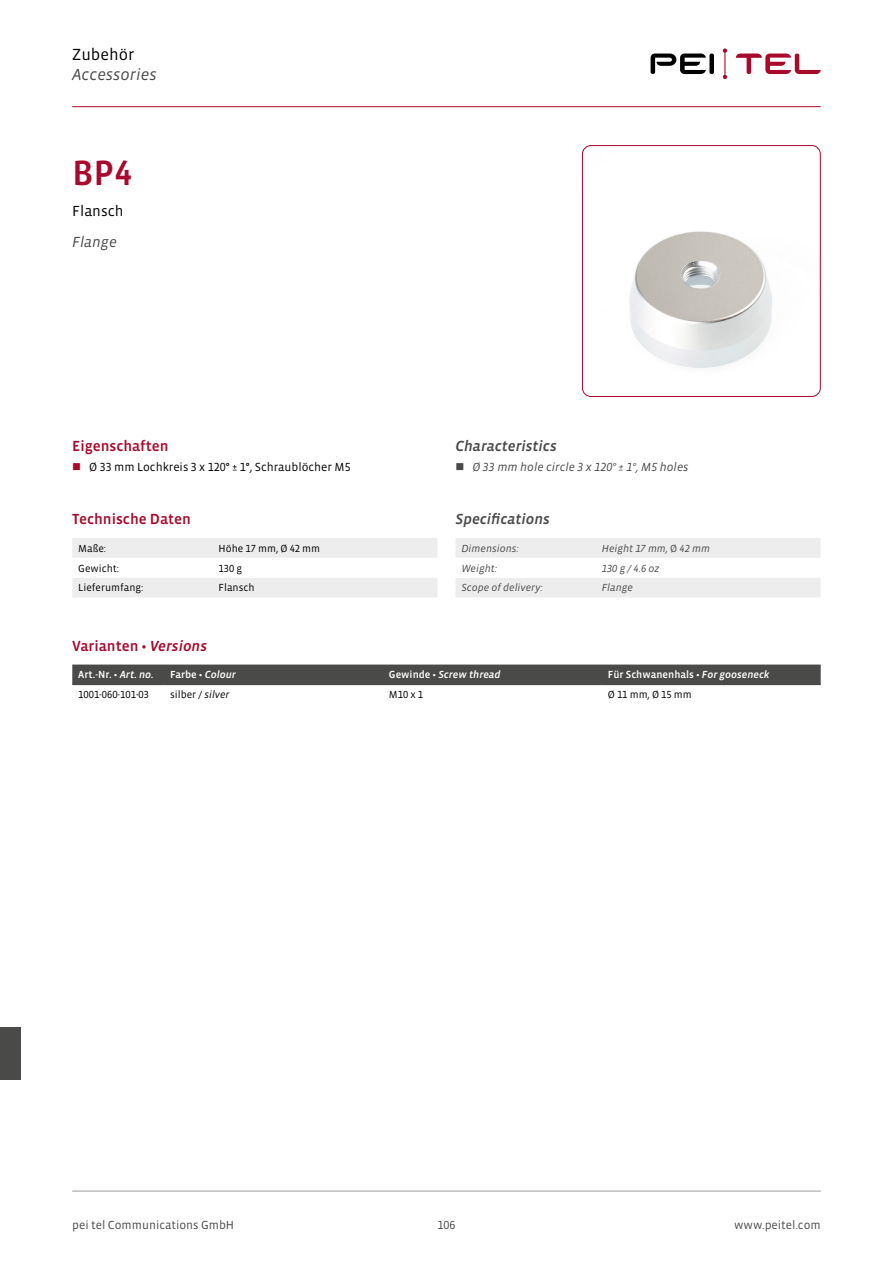
<style>
.page{position:relative;width:893px;height:1263px;background:#fff}
.page>*{position:absolute;margin:0;border:0;box-sizing:border-box;transform-origin:0 0}
.t1{font:36px "Vista Sans Med";color:#a70a2d}
.t2{font:italic 16.5px "Vista Sans";color:#4a4a49}
.t3{font:16.5px "Vista Sans";color:#000}
.t4{font:15px "Vista Sans Med";color:#a70a2d}
.t5{font:italic 15px "Vista Sans Med";color:#4a4a49}
.t6{font:15px "Vista Sans";color:#000}
.t7{font:italic 15px "Vista Sans";color:#4a4a49}
.t8{font:12px "Vista Sans";color:#000}
.t9{font:12px "Vista Sans";color:#4a4a49}
.t10{font:italic 12px "Vista Sans";color:#4a4a49}
.t11{font:12px "Vista Sans Alt";color:#4a4a49}
.t12{font:10.5px "Vista Sans";color:#000}
.t13{font:italic 10.5px "Vista Sans";color:#4a4a49}
.t14{font:10.5px "Vista Sans Med";color:#fff}
.t15{font:10.5px "Vista Sans Alt";color:#000}
.t16{font:italic 10.5px "Vista Sans Med";color:#fff}
.t17{font:10.5px "Vista Sans Alt Book Ita";color:#4a4a49}
.s1{font-family:"Vista Sans Alt Med"}
.s2{font-family:"Vista Sans Alt"}
.s3{font-family:"Vista Sans"}
.s4{font-family:"Vista Sans Alt Book Ita";font-style:normal}
.s5{font-style:normal}
.s6{font-family:"Vista Sans";font-style:italic}
.s7{font-style:italic}
</style>
<div class="page">
<hr style="left:72px;top:106px;width:749px;height:1px;background:#a70a2d">
<hr style="left:72px;top:1191px;width:749px;height:1px;background:#9d9d9c">
<svg style="left:723px;top:48px;width:4px;height:31px"></svg>
<svg style="left:651px;top:54px;width:63px;height:20px"></svg>
<svg style="left:736px;top:54px;width:85px;height:20px"></svg>
<div style="left:0;top:1027px;width:21px;height:52px;background:#4a4a49"></div>
<img style="left:582px;top:146px;width:238px;height:250px">
<div style="left:582px;top:145px;width:239px;height:252px;border:1px solid #a70a2d;border-radius:9px"></div>
<svg style="left:72px;top:538px;width:365px;height:59px"></svg>
<svg style="left:456px;top:538px;width:365px;height:59px"></svg>
<svg style="left:72px;top:664px;width:749px;height:22px;background:#565655"></svg>
<hr style="left:72px;top:684px;width:92px;height:1px;background:#4a4a49">
<hr style="left:164px;top:684px;width:219px;height:1px;background:#4a4a49">
<hr style="left:383px;top:684px;width:219px;height:1px;background:#4a4a49">
<hr style="left:602px;top:684px;width:219px;height:1px;background:#4a4a49">
<h2 class="t3" style="left:72px;top:46px;width:64px">Zubehör</h2>
<h2 class="t2" style="left:72px;top:66px;width:86px">Accessories</h2>
<h1 class="t1" style="left:72px;top:155px;width:62px">BP<span class="s1">4</span></h1>
<h3 class="t6" style="left:72px;top:203px;width:53px">Flansch</h3>
<h3 class="t7" style="left:72px;top:234px;width:46px">Flange</h3>
<h3 class="t4" style="left:72px;top:438px;width:98px">Eigenschaften</h3>
<p class="t8" style="left:89px;top:461px;width:263px">Ø <span class="s2">33</span> mm Lochkreis <span class="s2">3</span> x <span class="s2">120° ± 1°,</span> Schraublöcher M<span class="s2">5</span></p>
<h3 class="t4" style="left:72px;top:512px;width:120px">Technische Daten</h3>
<p class="t12" style="left:78px;top:543px;width:29px">Maße:</p>
<p class="t12" style="left:219px;top:543px;width:103px">Höhe <span class="s2">17</span> mm, Ø <span class="s2">42</span> mm</p>
<p class="t12" style="left:78px;top:563px;width:42px">Gewicht:</p>
<p class="t15" style="left:219px;top:563px;width:25px">130 <span class="s3">g</span></p>
<p class="t12" style="left:78px;top:582px;width:67px">Lieferumfang:</p>
<p class="t12" style="left:219px;top:582px;width:37px">Flansch</p>
<h3 class="t5" style="left:455px;top:438px;width:103px">Characteristics</h3>
<p class="t10" style="left:472px;top:461px;width:218px">Ø <span class="s4">33</span> mm hole circle <span class="s4">3</span> x <span class="s4">120° ± 1°,</span> M<span class="s4">5</span> holes</p>
<h3 class="t5" style="left:455px;top:512px;width:96px">Specifications</h3>
<p class="t13" style="left:461px;top:543px;width:59px">Dimensions:</p>
<p class="t13" style="left:602px;top:543px;width:110px">Height <span class="s4">17</span> mm, <span class="s5">Ø</span> <span class="s4">42</span> mm</p>
<p class="t13" style="left:461px;top:563px;width:37px">Weight:</p>
<p class="t17" style="left:602px;top:563px;width:59px">130 <span class="s6">g /</span> 4.6 <span class="s6">oz</span></p>
<p class="t13" style="left:461px;top:582px;width:83px">Scope of delivery:</p>
<p class="t13" style="left:602px;top:582px;width:33px">Flange</p>
<h3 class="t4" style="left:72px;top:638px;width:136px">Varianten • <span class="s7">Versions</span></h3>
<p class="t14" style="left:78px;top:669px;width:77px">Art.-Nr. • <span class="s7">Art. no.</span></p>
<p class="t14" style="left:170px;top:669px;width:67px">Farbe • <span class="s7">Colour</span></p>
<p class="t16" style="left:389px;top:669px;width:113px"><span class="s5">Gewinde •</span> Screw thread</p>
<p class="t14" style="left:608px;top:669px;width:163px">Für Schwanenhals • <span class="s7">For gooseneck</span></p>
<p class="t15" style="left:78px;top:689px;width:72px">1001-060-101-03</p>
<p class="t12" style="left:170px;top:689px;width:61px">silber / <span class="s7">silver</span></p>
<p class="t15" style="left:389px;top:689px;width:36px"><span class="s3">M</span>10 <span class="s3">x</span> 1</p>
<p class="t12" style="left:608px;top:689px;width:85px">Ø <span class="s2">11</span> mm, Ø <span class="s2">15</span> mm</p>
<p class="t9" style="left:72px;top:1219px;width:163px">pei tel Communications GmbH</p>
<p class="t11" style="left:437px;top:1219px;width:19px">106</p>
<p class="t9" style="left:734px;top:1219px;width:88px">www.peitel.com</p>
</div>
